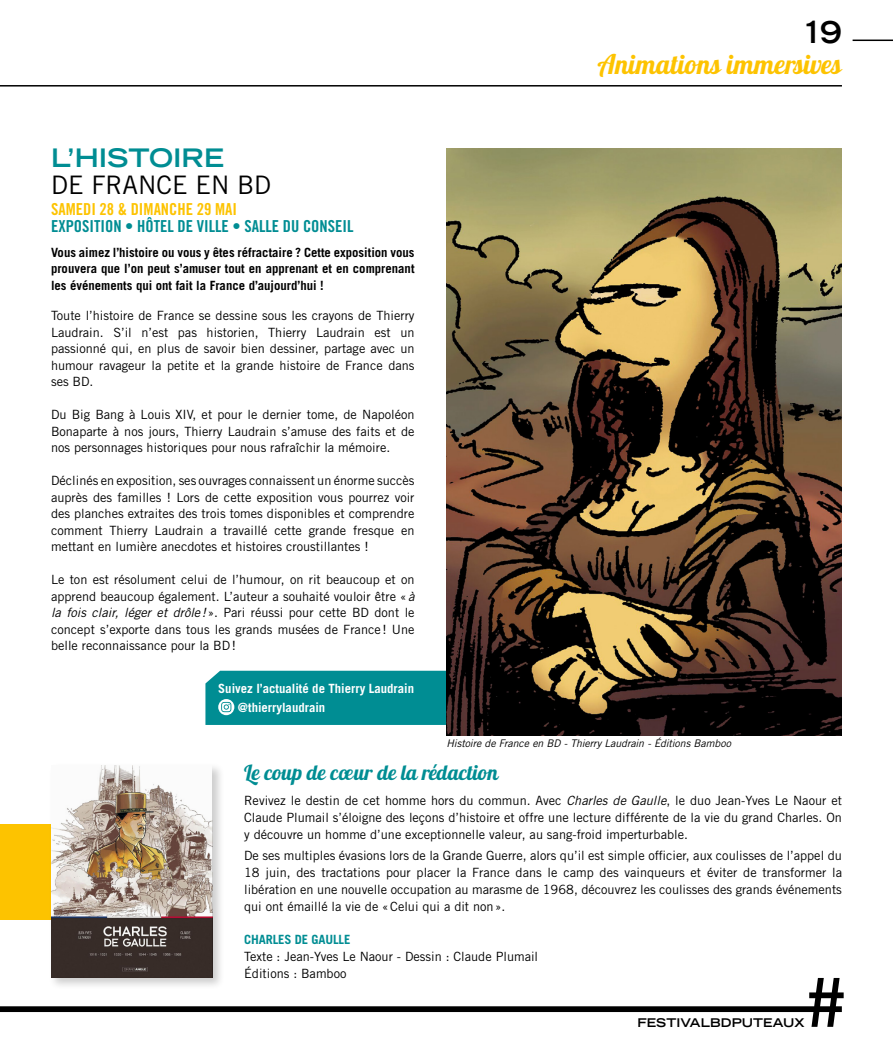
<style>
.page{position:relative;width:893px;height:1063px;background:#fff}
.page>*{position:absolute;margin:0;border:0;box-sizing:border-box;transform-origin:0 0}
.t1{font:700 expanded 30px "Trade Gothic LT Std";color:#000}
.t2{font:27px "Lobster 1.4";color:#fdc300}
.t3{font:25.5px "Trade Gothic LT Std";color:#000}
.t4{font:700 expanded 25.5px "Trade Gothic LT Std";color:#008d93}
.t5{font:21px "Lobster 1.4";color:#008d93}
.t6{font:16.5px "Trade Gothic LT Std Bd Cn 20";color:#008d93}
.t7{font:16.5px "Trade Gothic LT Std Bd Cn 20";color:#fdc300}
.t8{font:12.75px/16.5px "Trade Gothic LT Std";color:#000;text-align:justify}
.t9{font:700 12.75px/16.5px "Trade Gothic LT Std";color:#000;text-align:justify}
.t10{font:700 12.75px/19.5px "Trade Gothic LT Std";color:#fff}
.t11{font:700 12.75px "Trade Gothic LT Std";letter-spacing:-.01em;color:#008d93}
.t12{font:700 expanded 12px "Trade Gothic LT Std";letter-spacing:.005em;color:#000}
.t13{font:italic 10.5px "Trade Gothic LT Std";letter-spacing:-.005em;color:#000}
.s1{font-style:italic}
</style>
<div class="page">
<div style="left:0;top:824px;width:103px;height:96px;background:#fdc300"></div>
<hr style="left:0;top:85px;width:842px;height:2px;background:#000">
<svg style="left:0;top:978px;width:844px;height:49px"></svg>
<hr style="left:853px;top:40px;width:40px;height:1px;background:#000">
<div style="left:205px;top:671px;width:241px;height:54px;background:#008d93"></div>
<img style="left:446px;top:149px;width:396px;height:587px">
<div style="left:48px;top:763px;width:177px;height:228px;background:#000;opacity:.2"></div>
<img style="left:51px;top:765px;width:161px;height:213px">
<h1 class="t1" style="left:801px;top:13px;width:42px">19</h1>
<h3 class="t4" style="left:51px;top:142px;width:175px">L’HISTOIRE</h3>
<h3 class="t3" style="left:51px;top:170px;width:222px">DE FRANCE EN BD</h3>
<p class="t7" style="left:51px;top:199px;width:188px">SAMEDI 28 &amp; DIMANCHE 29 MAI</p>
<p class="t6" style="left:51px;top:216px;width:304px">EXPOSITION • HÔTEL DE VILLE • SALLE DU CONSEIL</p>
<p class="t9" style="left:51px;top:244px;width:365px">Vous aimez l’histoire ou vous y êtes réfractaire ? Cette exposition vous prouvera que l’on peut s’amuser tout en apprenant et en comprenant les événements qui ont fait la France d’aujourd’hui !</p>
<p class="t8" style="left:51px;top:307px;width:365px">Toute l’histoire de France se dessine sous les crayons de Thierry Laudrain. S’il n’est pas historien, Thierry Laudrain est un passionné qui, en plus de savoir bien dessiner, partage avec un humour ravageur la petite et la grande histoire de France dans ses BD.</p>
<p class="t8" style="left:51px;top:406px;width:365px">Du Big Bang à Louis XIV, et pour le dernier tome, de Napoléon Bonaparte à nos jours, Thierry Laudrain s’amuse des faits et de nos personnages historiques pour nous rafraîchir la mémoire.</p>
<p class="t8" style="left:51px;top:472px;width:365px">Déclinés en exposition, ses ouvrages connaissent un énorme succès auprès des familles ! Lors de cette exposition vous pourrez voir des planches extraites des trois tomes disponibles et comprendre comment Thierry Laudrain a travaillé cette grande fresque en mettant en lumière anecdotes et histoires croustillantes !</p>
<p class="t8" style="left:51px;top:571px;width:365px">Le ton est résolument celui de l’humour, on rit beaucoup et on apprend beaucoup également. L’auteur a souhaité vouloir être « <span class="s1">à la fois clair, léger et drôle!</span> ». Pari réussi pour cette BD dont le concept s’exporte dans tous les grands musées de France ! Une belle reconnaissance pour la BD!</p>
<p class="t10" style="left:238px;top:678px;width:178px;text-indent:-20px">Suivez l’actualité de Thierry Laudrain @thierrylaudrain</p>
<h2 class="t2" style="left:597px;top:47px;width:246px">Animations immersives</h2>
<p class="t13" style="left:446px;top:737px;width:286px">Histoire de France en BD - Thierry Laudrain - Éditions Bamboo</p>
<h3 class="t5" style="left:244px;top:759px;width:255px">Le coup de cœur de la rédaction</h3>
<p class="t8" style="left:244px;top:792px;width:599px">Revivez le destin de cet homme hors du commun. Avec <span class="s1">Charles de Gaulle</span>, le duo Jean-Yves Le Naour et Claude Plumail s’éloigne des leçons d’histoire et offre une lecture différente de la vie du grand Charles. On y découvre un homme d’une exceptionnelle valeur, au sang-froid imperturbable.</p>
<p class="t8" style="left:244px;top:847px;width:599px">De ses multiples évasions lors de la Grande Guerre, alors qu’il est simple officier, aux coulisses de l’appel du 18 juin, des tractations pour placer la France dans le camp des vainqueurs et éviter de transformer la libération en une nouvelle occupation au marasme de 1968, découvrez les coulisses des grands événements qui ont émaillé la vie de «Celui qui a dit non».</p>
<p class="t11" style="left:244px;top:932px;width:108px">CHARLES DE GAULLE</p>
<p class="t8" style="left:244px;top:948px;width:296px">Texte : Jean-Yves Le Naour - Dessin : Claude Plumail<br>Éditions : Bamboo</p>
<p class="t12" style="left:637px;top:1015px;width:169px">FESTIVALBDPUTEAUX</p>
</div>
